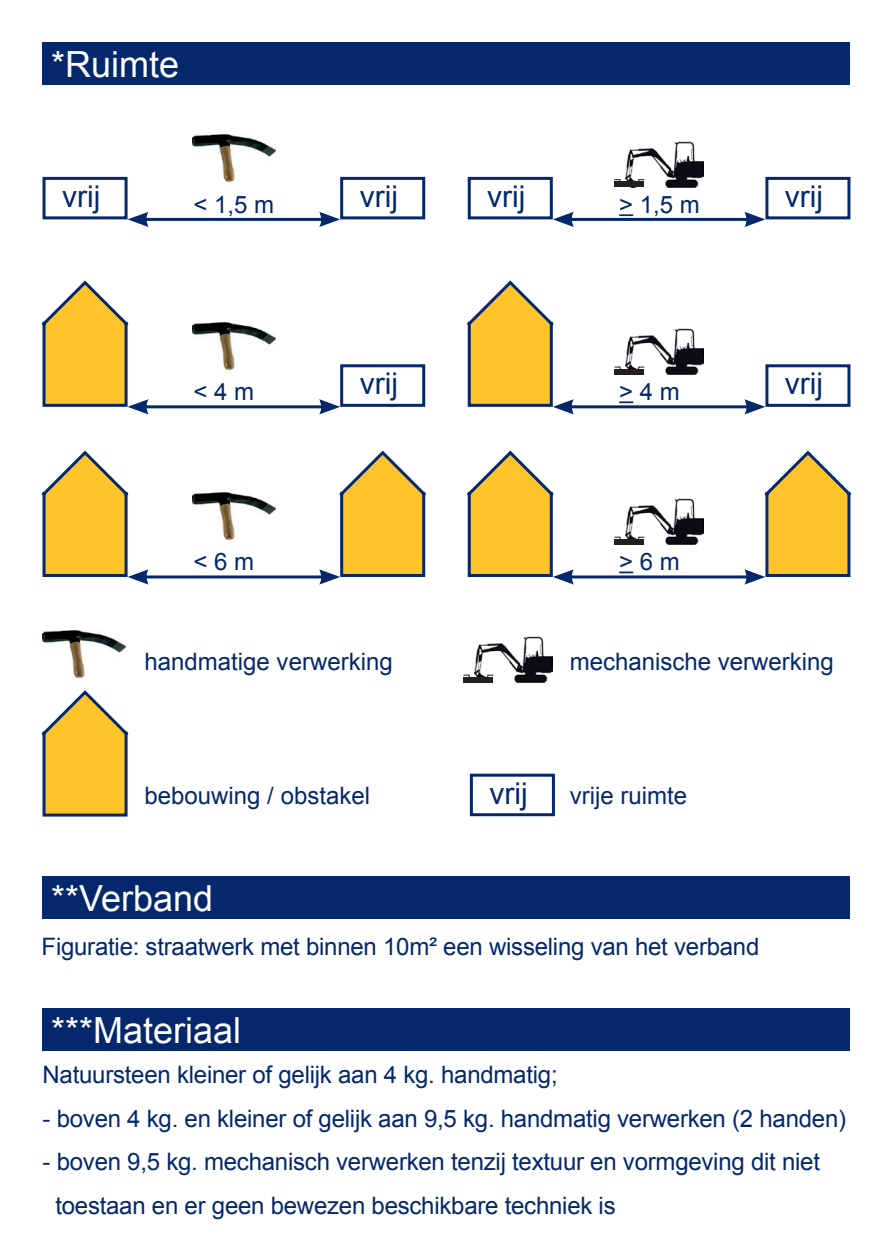
<style>
.page{position:relative;width:893px;height:1259px;background:#fff}
.page>*{position:absolute;margin:0;border:0;box-sizing:border-box;transform-origin:0 0}
.t1{font:36px "Arial";color:#fff}
.t2{font:30px "Arial";color:#04286b}
.t3{font:24px/43.5px "Arial";letter-spacing:-.01em;color:#04286b}
</style>
<div class="page">
<div style="left:43px;top:177px;width:85px;height:42px;background:#fff;border:3px solid #04286b"></div>
<div style="left:340px;top:177px;width:85px;height:42px;background:#fff;border:3px solid #04286b"></div>
<div style="left:468px;top:177px;width:85px;height:42px;background:#fff;border:3px solid #04286b"></div>
<div style="left:765px;top:177px;width:85px;height:42px;background:#fff;border:3px solid #04286b"></div>
<img style="left:193px;top:133px;width:82px;height:49px">
<img style="left:625px;top:141px;width:79px;height:46px">
<div style="left:614px;top:182px;width:30px;height:5px;background:#231f20"></div>
<svg style="left:635px;top:178px;width:9px;height:4px"></svg>
<svg style="left:614px;top:179px;width:10px;height:3px"></svg>
<hr style="left:144px;top:218px;width:180px;height:3px;background:#04286b">
<svg style="left:128px;top:212px;width:21px;height:15px"></svg>
<svg style="left:319px;top:212px;width:21px;height:15px"></svg>
<hr style="left:569px;top:218px;width:180px;height:3px;background:#04286b">
<svg style="left:553px;top:212px;width:21px;height:15px"></svg>
<svg style="left:744px;top:212px;width:21px;height:15px"></svg>
<div style="left:340px;top:364px;width:85px;height:43px;background:#fff;border:3px solid #04286b"></div>
<div style="left:765px;top:364px;width:85px;height:43px;background:#fff;border:3px solid #04286b"></div>
<img style="left:193px;top:321px;width:82px;height:49px">
<img style="left:625px;top:328px;width:79px;height:46px">
<div style="left:614px;top:369px;width:30px;height:5px;background:#231f20"></div>
<svg style="left:635px;top:365px;width:9px;height:4px"></svg>
<svg style="left:614px;top:366px;width:7px;height:3px"></svg>
<hr style="left:144px;top:405px;width:180px;height:3px;background:#04286b">
<svg style="left:319px;top:399px;width:21px;height:15px"></svg>
<hr style="left:569px;top:405px;width:180px;height:3px;background:#04286b">
<svg style="left:744px;top:399px;width:21px;height:15px"></svg>
<svg style="left:41px;top:280px;width:108px;height:134px"></svg>
<svg style="left:467px;top:280px;width:107px;height:134px"></svg>
<svg style="left:619px;top:214px;width:14px;height:2px"></svg>
<svg style="left:619px;top:401px;width:14px;height:2px"></svg>
<img style="left:193px;top:491px;width:82px;height:49px">
<img style="left:625px;top:498px;width:79px;height:47px">
<div style="left:614px;top:539px;width:30px;height:6px;background:#231f20"></div>
<svg style="left:635px;top:535px;width:9px;height:4px"></svg>
<svg style="left:614px;top:536px;width:7px;height:3px"></svg>
<hr style="left:144px;top:575px;width:180px;height:3px;background:#04286b">
<hr style="left:569px;top:575px;width:180px;height:3px;background:#04286b">
<svg style="left:41px;top:450px;width:108px;height:134px"></svg>
<svg style="left:467px;top:450px;width:107px;height:134px"></svg>
<svg style="left:619px;top:571px;width:14px;height:2px"></svg>
<svg style="left:319px;top:450px;width:107px;height:134px"></svg>
<svg style="left:744px;top:450px;width:108px;height:134px"></svg>
<img style="left:43px;top:629px;width:82px;height:49px">
<svg style="left:41px;top:690px;width:88px;height:127px"></svg>
<img style="left:474px;top:636px;width:79px;height:46px">
<div style="left:463px;top:677px;width:30px;height:5px;background:#231f20"></div>
<svg style="left:484px;top:673px;width:9px;height:4px"></svg>
<svg style="left:463px;top:674px;width:7px;height:3px"></svg>
<div style="left:470px;top:773px;width:85px;height:43px;background:#fff;border:3px solid #04286b"></div>
<div style="left:43px;top:43px;width:807px;height:42px;background:#04286b"></div>
<div style="left:43px;top:876px;width:807px;height:42px;background:#04286b"></div>
<div style="left:43px;top:1008px;width:807px;height:43px;background:#04286b"></div>
<h1 class="t1" style="left:51px;top:41px;width:130px">*Ruimte</h1>
<p class="t2" style="left:62px;top:177px;width:40px">vrij</p>
<p class="t3" style="left:194px;top:183px;width:82px">&lt; 1,5 m</p>
<p class="t2" style="left:360px;top:177px;width:40px">vrij</p>
<p class="t2" style="left:487px;top:177px;width:40px">vrij</p>
<p class="t2" style="left:785px;top:177px;width:40px">vrij</p>
<p class="t3" style="left:619px;top:183px;width:82px">&gt; 1,5 m</p>
<p class="t3" style="left:194px;top:370px;width:62px">&lt; 4 m</p>
<p class="t2" style="left:360px;top:364px;width:40px">vrij</p>
<p class="t2" style="left:785px;top:364px;width:40px">vrij</p>
<p class="t3" style="left:619px;top:370px;width:62px">&gt; 4 m</p>
<p class="t3" style="left:194px;top:540px;width:62px">&lt; 6 m</p>
<p class="t3" style="left:619px;top:540px;width:62px">&gt; 6 m</p>
<p class="t3" style="left:145px;top:640px;width:250px">handmatige verwerking</p>
<p class="t3" style="left:570px;top:640px;width:266px">mechanische verwerking</p>
<p class="t2" style="left:489px;top:773px;width:40px">vrij</p>
<p class="t3" style="left:145px;top:774px;width:227px">bebouwing / obstakel</p>
<p class="t3" style="left:570px;top:774px;width:119px">vrije ruimte</p>
<h1 class="t1" style="left:51px;top:874px;width:164px">**Verband</h1>
<p class="t3" style="left:42px;top:925px;width:719px">Figuratie: straatwerk met binnen 10m² een wisseling van het verband</p>
<h1 class="t1" style="left:51px;top:1006px;width:192px">***Materiaal</h1>
<p class="t3" style="left:43px;top:1053px;width:517px">Natuursteen kleiner of gelijk aan 4 kg. handmatig;</p>
<p class="t3" style="left:43px;top:1096px;width:805px">- boven 4 kg. en kleiner of gelijk aan 9,5 kg. handmatig verwerken (2 handen)</p>
<p class="t3" style="left:55px;top:1140px;width:766px;text-indent:-13px">- boven 9,5 kg. mechanisch verwerken tenzij textuur en vormgeving dit niet toestaan en er geen bewezen beschikbare techniek is</p>
</div>
